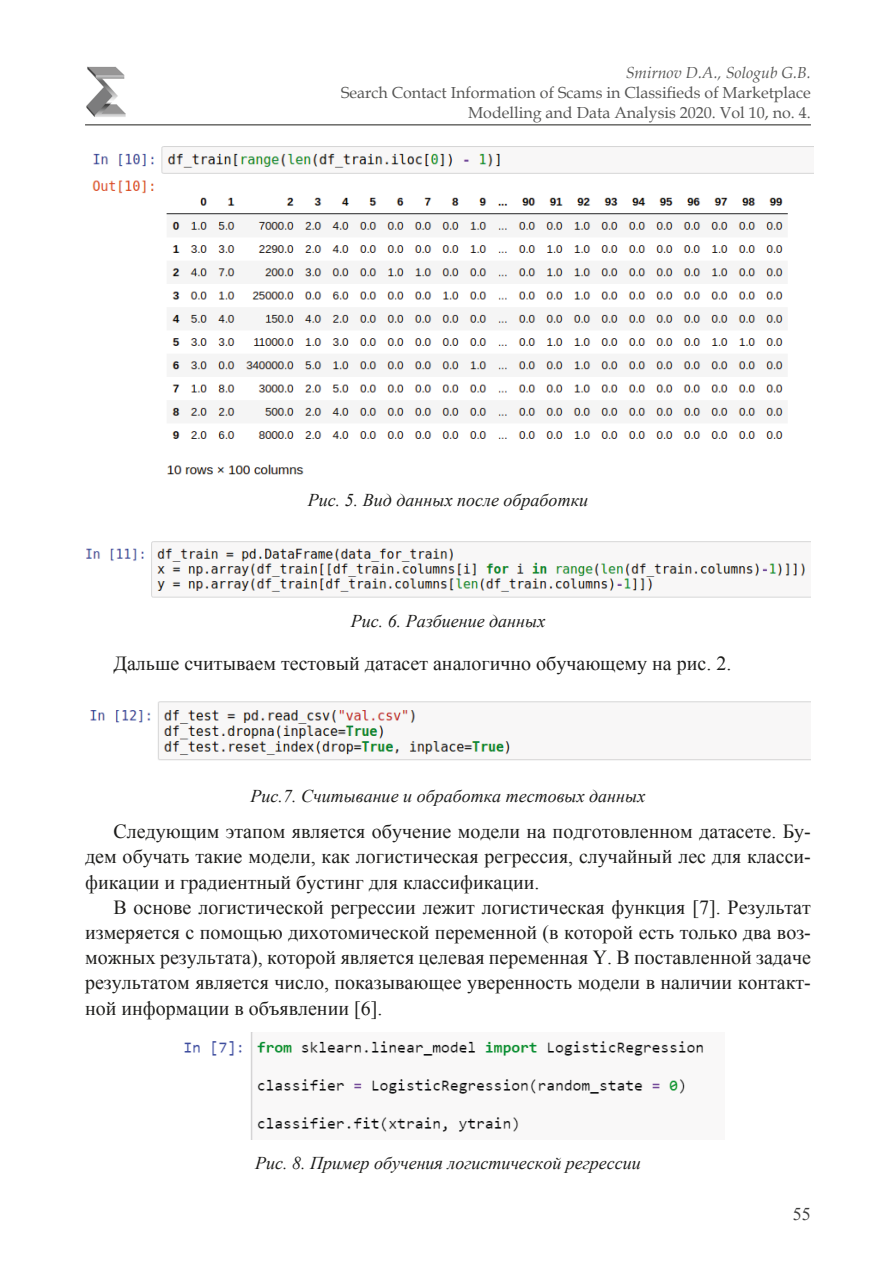
<style>
.page{position:relative;width:896px;height:1276px;background:#fff}
.page>*{position:absolute;margin:0;border:0;box-sizing:border-box;transform-origin:0 0}
.t1{font:20px/25.2px "Times New Roman";color:#1d1d1b;text-align:justify}
.Рис{font:italic 18px "Times New Roman";color:#1d1d1b}
.t2{font:18px "Times New Roman";color:#3d3d3c}
.t3{font:16px/20px "Book Antiqua";color:#575756;text-align:right}
.t4{font:italic 16px "Book Antiqua";color:#575756}
</style>
<div class="page">
<hr style="left:85px;top:124px;width:726px;height:1px;background:#1d1d1b">
<img style="left:86px;top:67px;width:40px;height:50px">
<img style="left:92px;top:146px;width:722px;height:329px">
<img style="left:86px;top:541px;width:725px;height:57px">
<img style="left:90px;top:701px;width:721px;height:60px">
<img style="left:184px;top:1032px;width:520px;height:108px">
<p class="t4" style="left:626px;top:62px;width:187px">Smirnov D.A., Sologub G.B.</p>
<p class="t3" style="left:341px;top:83px;width:471px">Search Contact Information of Scams in Classifieds of Marketplace<br>Modelling and Data Analysis 2020. Vol 10, no. 4.</p>
<p class="Рис" style="left:308px;top:487px;width:282px">Рис. 5. Вид данных после обработки</p>
<p class="Рис" style="left:351px;top:609px;width:196px">Рис. 6. Разбиение данных</p>
<p class="t1" style="left:113px;top:650px;width:619px">Дальше считываем тестовый датасет аналогично обучающему на рис. 2.</p>
<p class="Рис" style="left:251px;top:783px;width:396px">Рис.7. Считывание и обработка тестовых данных</p>
<p class="t1" style="left:85px;top:818px;width:727px;text-indent:28px">Следующим этапом является обучение модели на подготовленном датасете. Бу&shy;дем обучать такие модели, как логистическая регрессия, случайный лес для класси&shy;фикации и градиентный бустинг для классификации.</p>
<p class="t1" style="left:85px;top:894px;width:727px;text-indent:28px">В основе логистической регрессии лежит логистическая функция [7]. Результат измеряется с помощью дихотомической переменной (в которой есть только два воз&shy;можных результата), которой является целевая переменная Y. В поставленной задаче результатом является число, показывающее уверенность модели в наличии контакт&shy;ной информации в объявлении [6].</p>
<p class="Рис" style="left:255px;top:1150px;width:387px">Рис. 8. Пример обучения логистической регрессии</p>
<p class="t2" style="left:793px;top:1202px;width:19px">55</p>
</div>
